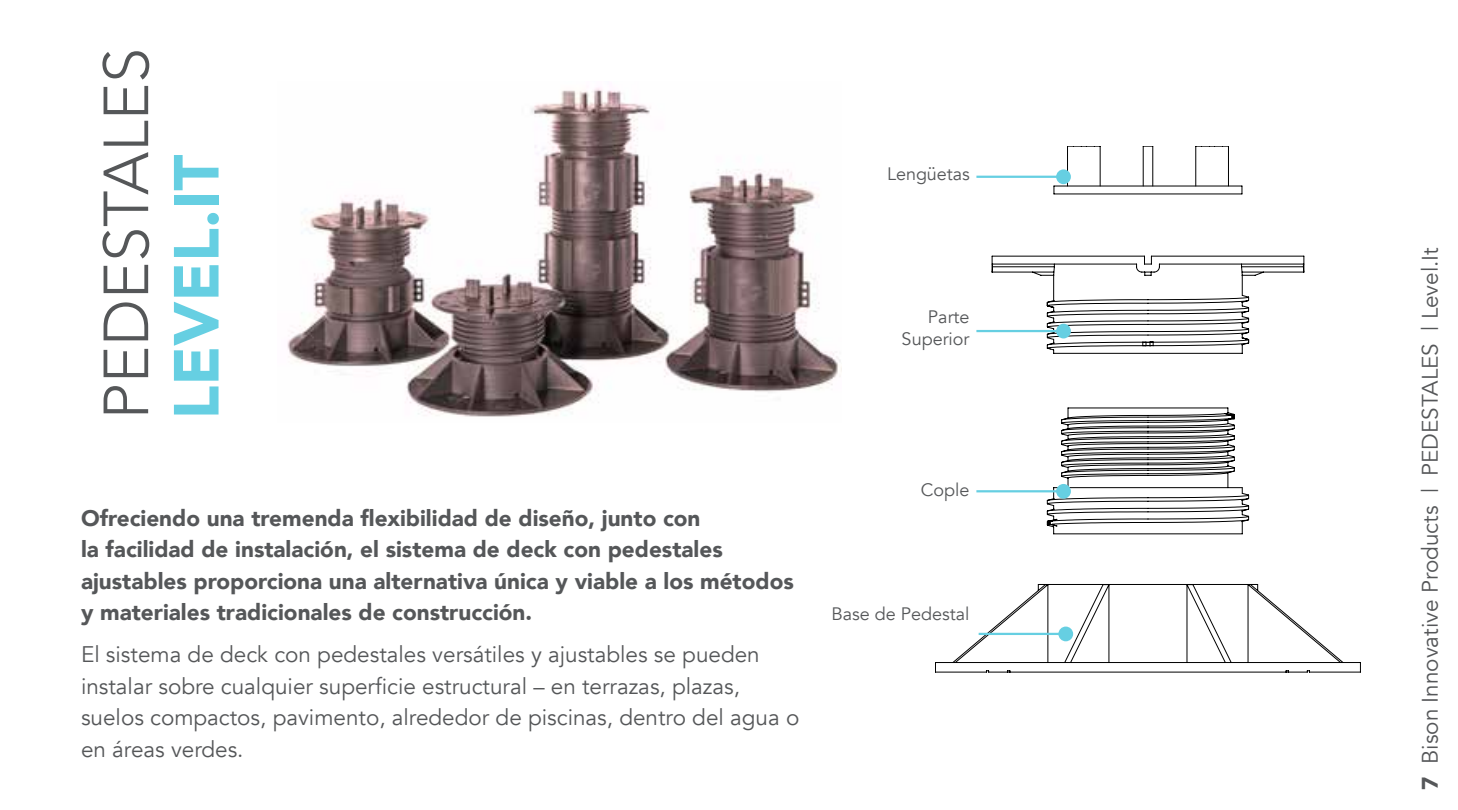
<style>
.page{position:relative;width:1458px;height:810px;background:#fff}
.page>*{position:absolute;margin:0;border:0;box-sizing:border-box;transform-origin:0 0}
.t1{font:300 63px "Avenir";color:#555759}
.t2{font:900 63px "Avenir";color:#66cfe2}
.t3{font:22.5px/31.5px "Avenir";color:#555759}
.t4{font:900 22.5px/31.5px "Avenir";color:#555759}
.t5{font:18px/21.6px "Avenir";color:#555759;text-align:right}
.s1{font-weight:900}
</style>
<div class="page">
<img style="left:287px;top:87px;width:554px;height:330px">
<svg style="left:935px;top:146px;width:426px;height:526px"></svg>
<div style="left:1056px;top:169px;width:15px;height:15px;background:#66cfe2;border-radius:50%"></div>
<hr style="left:976px;top:176px;width:88px;height:2px;background:#66cfe2">
<div style="left:1056px;top:324px;width:15px;height:14px;background:#66cfe2;border-radius:50%"></div>
<hr style="left:976px;top:330px;width:88px;height:2px;background:#66cfe2">
<div style="left:1056px;top:484px;width:15px;height:15px;background:#66cfe2;border-radius:50%"></div>
<hr style="left:976px;top:490px;width:88px;height:2px;background:#66cfe2">
<div style="left:1058px;top:627px;width:15px;height:14px;background:#66cfe2;border-radius:50%"></div>
<hr style="left:979px;top:633px;width:87px;height:2px;background:#66cfe2">
<h1 class="t1" style="left:89px;top:419px;width:373px;rotate:-90deg">PEDESTALES</h1>
<h1 class="t2" style="left:143px;top:419px;width:266px;rotate:-90deg">LEVEL.IT</h1>
<p class="t4" style="left:81px;top:502px;width:714px">Ofreciendo una tremenda flexibilidad de diseño, junto con<br>la facilidad de instalación, el sistema de deck con pedestales ajustables proporciona una alternativa única y viable a los métodos y materiales tradicionales de construcción.</p>
<p class="t3" style="left:81px;top:639px;width:720px">El sistema de deck con pedestales versátiles y ajustables se pueden instalar sobre cualquier superficie estructural – en terrazas, plazas, suelos compactos, pavimento, alrededor de piscinas, dentro del agua o en áreas verdes.</p>
<p class="t5" style="left:887px;top:163px;width:84px">Lengüetas</p>
<p class="t5" style="left:902px;top:307px;width:69px">Parte<br>Superior</p>
<p class="t5" style="left:921px;top:480px;width:50px">Cople</p>
<p class="t5" style="left:832px;top:604px;width:140px">Base de Pedestal</p>
<p class="t3" style="left:1415px;top:790px;width:544px;rotate:-90deg"><span class="s1">7</span> Bison Innovative Products | PEDESTALES | Level.It</p>
</div>
